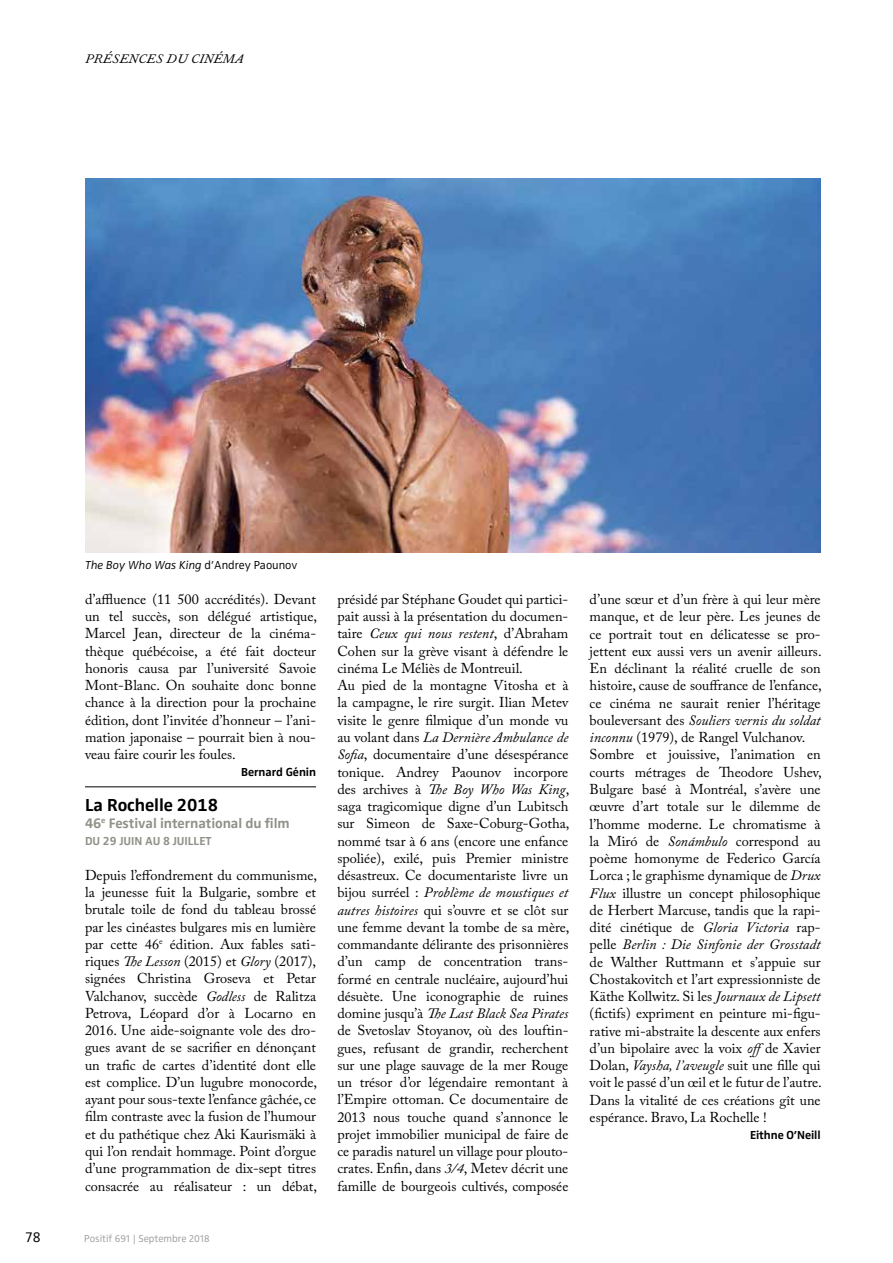
<style>
.page{position:relative;width:893px;height:1263px;background:#fff}
.page>*{position:absolute;margin:0;border:0;box-sizing:border-box;transform-origin:0 0}
.t1{font:18px "Zwo w 6";letter-spacing:-.005em;color:#000}
.t2{font:italic 15px "Fournier MT Std";color:#000}
.t3{font:15px "Zwo Alt LF w 3";color:#000}
.t4{font:14.25px/17.2px "Adobe Caslon Pro";color:#000;text-align:justify}
.t5{font:14.25px "Zwo w 6";letter-spacing:-.005em;color:#919088}
.t6{font:12px "Zwo w 3 Italic";color:#000}
.t7{font:12px "Zwo w 6";letter-spacing:-.005em;color:#000}
.t8{font:12px "Zwo w 6";letter-spacing:-.005em;color:#919088}
.t9{font:10.5px "Zwo Alt LF w 3";color:#9c9c9d}
.s1{font-family:"Zwo w 3"}
.s2{font-style:italic}
</style>
<div class="page">
<hr style="left:85px;top:786px;width:231px;height:1px;background:#000">
<img style="left:85px;top:179px;width:736px;height:373px">
<p class="t2" style="left:85px;top:49px;width:160px">PRÉSENCES DU CINÉMA</p>
<p class="t6" style="left:85px;top:558px;width:214px">The Boy Who Was King <span class="s1">d’Andrey Paounov</span></p>
<p class="t4" style="left:85px;top:590px;width:234px">d’affluence (11 500 accrédités). Devant un tel succès, son délégué artistique, Marcel Jean, directeur de la cinéma&shy;thèque québécoise, a été fait docteur honoris causa par l’université Savoie Mont-Blanc. On souhaite donc bonne chance à la direction pour la prochaine édition, dont l’invitée d’honneur – l’ani&shy;mation japonaise – pourrait bien à nou&shy;veau faire courir les foules.</p>
<p class="t7" style="left:241px;top:765px;width:76px">Bernard Génin</p>
<p class="t1" style="left:85px;top:794px;width:135px">La Rochelle 2018</p>
<p class="t5" style="left:85px;top:815px;width:206px">46<sup>e</sup> Festival international du film</p>
<p class="t8" style="left:85px;top:834px;width:128px">DU 29 JUIN AU 8 JUILLET</p>
<p class="t4" style="left:85px;top:866px;width:234px">Depuis l’effondrement du communisme, la jeunesse fuit la Bulgarie, sombre et brutale toile de fond du tableau brossé par les cinéastes bulgares mis en lumière par cette 46<sup>e</sup> édition. Aux fables sati&shy;riques <span class="s2">The Lesson</span> (2015) et <span class="s2">Glory</span> (2017), signées Christina Groseva et Petar Valchanov, succède <span class="s2">Godless</span> de Ralitza Petrova, Léopard d’or à Locarno en 2016. Une aide-soignante vole des dro&shy;gues avant de se sacrifier en dénonçant un trafic de cartes d’identité dont elle est complice. D’un lugubre monocorde, ayant pour sous-texte l’enfance gâchée, ce film contraste avec la fusion de l’humour et du pathétique chez Aki Kaurismäki à qui l’on rendait hommage. Point d’orgue d’une programmation de dix-sept titres consacrée au réalisateur : un débat,</p>
<p class="t3" style="left:26px;top:1228px;width:17px">78</p>
<p class="t9" style="left:84px;top:1232px;width:127px">Positif 691 | Septembre 2018</p>
<p class="t4" style="left:337px;top:590px;width:234px;text-align:left">présidé par Stéphane Goudet qui partici&shy;pait aussi à la présentation du documen&shy;taire <span class="s2">Ceux qui nous restent</span>, d’Abraham Cohen sur la grève visant à défendre le cinéma Le Méliès de Montreuil.<br>Au pied de la montagne Vitosha et à la campagne, le rire surgit. Ilian Metev visite le genre filmique d’un monde vu au volant dans <span class="s2">La Dernière Ambulance de Sofia</span>, documentaire d’une désespérance tonique. Andrey Paounov incorpore des archives à <span class="s2">The Boy Who Was King</span>, saga tragicomique digne d’un Lubitsch sur Simeon de Saxe-Coburg-Gotha, nommé tsar à 6 ans (encore une enfance spoliée), exilé, puis Premier ministre désastreux. Ce documentariste livre un bijou surréel : <span class="s2">Problème de moustiques et autres histoires</span> qui s’ouvre et se clôt sur une femme devant la tombe de sa mère, commandante délirante des prisonnières d’un camp de concentration trans&shy;formé en centrale nucléaire, aujourd’hui désuète. Une iconographie de ruines domine jusqu’à <span class="s2">The Last Black Sea Pirates </span>de Svetoslav Stoyanov, où des louftin&shy;gues, refusant de grandir, recherchent sur une plage sauvage de la mer Rouge un trésor d’or légendaire remontant à l’Empire ottoman. Ce documentaire de 2013 nous touche quand s’annonce le projet immobilier municipal de faire de ce paradis naturel un village pour plouto&shy;crates. Enfin, dans <span class="s2">3/4</span>, Metev décrit une famille de bourgeois cultivés, composée</p>
<p class="t4" style="left:590px;top:591px;width:234px;text-align:left">d’une sœur et d’un frère à qui leur mère manque, et de leur père. Les jeunes de ce portrait tout en délicatesse se pro&shy;jettent eux aussi vers un avenir ailleurs.<br>En déclinant la réalité cruelle de son histoire, cause de souffrance de l’enfance, ce cinéma ne saurait renier l’héritage bouleversant des <span class="s2">Souliers vernis du soldat inconnu</span> (1979), de Rangel Vulchanov.<br>Sombre et jouissive, l’animation en courts métrages de Theodore Ushev, Bulgare basé à Montréal, s’avère une œuvre d’art totale sur le dilemme de l’homme moderne. Le chromatisme à la Miró de <span class="s2">Sonámbulo</span> correspond au poème homonyme de Federico García Lorca ; le graphisme dynamique de <span class="s2">Drux Flux</span> illustre un concept philosophique de Herbert Marcuse, tandis que la rapi&shy;dité cinétique de <span class="s2">Gloria Victoria</span> rap&shy;pelle <span class="s2">Berlin : Die Sinfonie der Grosstadt </span>de Walther Ruttmann et s’appuie sur Chostakovitch et l’art expressionniste de Käthe Kollwitz. Si les <span class="s2">Journaux de Lipsett </span>(fictifs) expriment en peinture mi-figu&shy;rative mi-abstraite la descente aux enfers d’un bipolaire avec la voix <span class="s2">off</span>de Xavier Dolan, <span class="s2">Vaysha, l’aveugle</span> suit une fille qui voit le passé d’un œil et le futur de l’autre.<br>Dans la vitalité de ces créations gît une espérance. Bravo, La Rochelle !</p>
<p class="t7" style="left:750px;top:1127px;width:72px">Eithne O’Neill</p>
</div>
